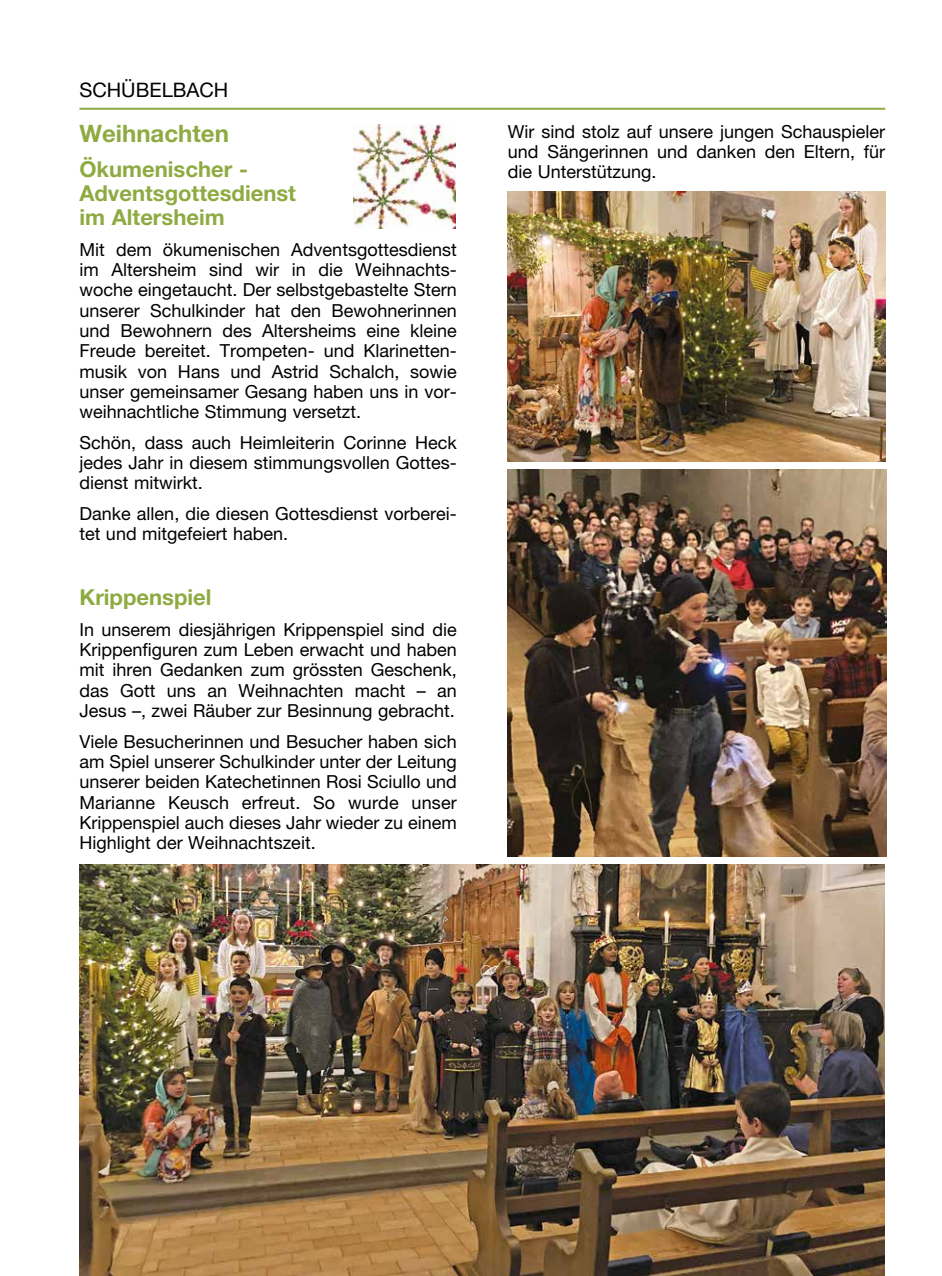
<style>
.page{position:relative;width:942px;height:1276px;background:#fff}
.page>*{position:absolute;margin:0;border:0;box-sizing:border-box;transform-origin:0 0}
.t1{font:700 24px "Helvetica Neue LT Pro";color:#8eaa41}
.t2{font:700 22px/24.2px "Helvetica Neue LT Pro";color:#8eaa41}
.t3{font:20px "Helvetica Neue LT Pro";color:#000}
.t4{font:18px/20.4px "Helvetica Neue LT Pro";color:#000;text-align:justify}
</style>
<div class="page">
<hr style="left:79px;top:108px;width:805px;height:2px;background:#8eaa41">
<img style="left:353px;top:125px;width:102px;height:104px">
<img style="left:507px;top:191px;width:377px;height:270px">
<img style="left:507px;top:469px;width:378px;height:387px">
<img style="left:79px;top:865px;width:805px;height:411px">
<p class="t3" style="left:79px;top:78px;width:150px">SCHÜBELBACH</p>
<h1 class="t1" style="left:79px;top:118px;width:151px">Weihnachten</h1>
<p class="t2" style="left:79px;top:156px;width:218px">Ökumenischer -<br>Adventsgottesdienst im Altersheim</p>
<p class="t4" style="left:79px;top:239px;width:379px">Mit dem ökumenischen Adventsgottesdienst im Altersheim sind wir in die Weihnachts&shy;woche eingetaucht. Der selbstgebastelte Stern unserer Schulkinder hat den Bewohnerinnen und Bewohnern des Altersheims eine kleine Freude bereitet. Trompeten- und Klarinetten&shy;musik von Hans und Astrid Schalch, sowie unser gemeinsamer Gesang haben uns in vor&shy;weihnachtliche Stimmung versetzt.</p>
<p class="t4" style="left:79px;top:432px;width:378px">Schön, dass auch Heimleiterin Corinne Heck jedes Jahr in diesem stimmungsvollen Gottes&shy;dienst mitwirkt.</p>
<p class="t4" style="left:79px;top:503px;width:378px">Danke allen, die diesen Gottesdienst vorberei&shy;tet und mitgefeiert haben.</p>
<p class="t2" style="left:79px;top:585px;width:133px">Krippenspiel</p>
<p class="t4" style="left:79px;top:619px;width:379px">In unserem diesjährigen Krippenspiel sind die Krippenfiguren zum Leben erwacht und haben mit ihren Gedanken zum grössten Geschenk, das Gott uns an Weihnachten macht – an Jesus –, zwei Räuber zur Besinnung gebracht.</p>
<p class="t4" style="left:79px;top:731px;width:379px">Viele Besucherinnen und Besucher haben sich am Spiel unserer Schulkinder unter der Leitung unserer beiden Katechetinnen Rosi Sciullo und Marianne Keusch erfreut. So wurde unser Krippenspiel auch dieses Jahr wieder zu einem Highlight der Weihnachtszeit.</p>
<p class="t4" style="left:507px;top:121px;width:379px">Wir sind stolz auf unsere jungen Schauspieler und Sängerinnen und danken den Eltern, für die Unterstützung.</p>
</div>
